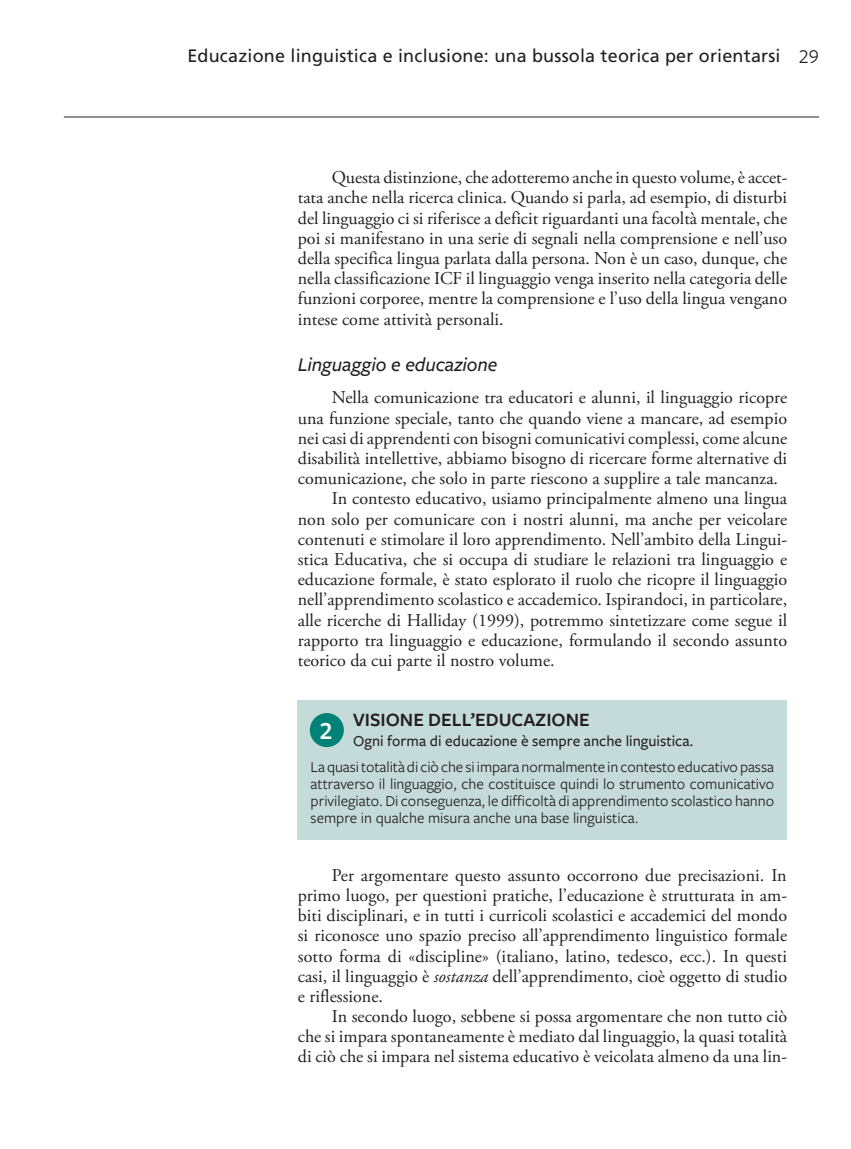
<style>
.page{position:relative;width:851px;height:1149px;background:#fff}
.page>*{position:absolute;margin:0;border:0;box-sizing:border-box;transform-origin:0 0}
.t1{font:600 25.5px "Freight Sans Pro";color:#fff}
.t2{font:italic 500 20.25px "Freight Sans Pro";letter-spacing:-.005em;color:#231f20}
.t3{font:600 19.5px "Freight Sans Pro";color:#231f20}
.t4{font:18px/20.2px "Adobe Garamond Pro";color:#231f20;text-align:justify}
.t5{font:18px "Frutiger LT Std";letter-spacing:.01em;color:#231f20}
.t6{font:15.75px/17.2px "Freight Sans Pro";color:#231f20;text-align:justify}
.t7{font:500 15.75px "Freight Sans Pro";color:#231f20}
.s1{font-family:"Freight Sans Pro";font-size:20.25px}
.s2{font-style:italic}
</style>
<div class="page">
<hr style="left:64px;top:117px;width:755px;height:1px;background:#231f20">
<div style="left:298px;top:699px;width:488px;height:140px;background:#c5dbd9"></div>
<div style="left:310px;top:712px;width:34px;height:34px;background:#008277;border-radius:50%"></div>
<p class="t5" style="left:187px;top:45px;width:633px">Educazione linguistica e inclusione: una bussola teorica per orientarsi <span class="s1">29</span></p>
<p class="t4" style="left:298px;top:168px;width:491px;text-indent:34px">Questa distinzione, che adotteremo anche in questo volume, è accet&shy;tata anche nella ricerca clinica. Quando si parla, ad esempio, di disturbi del linguaggio ci si riferisce a deficit riguardanti una facoltà mentale, che poi si manifestano in una serie di segnali nella comprensione e nell’uso della specifica lingua parlata dalla persona. Non è un caso, dunque, che nella classificazione ICF il linguaggio venga inserito nella categoria delle funzioni corporee, mentre la comprensione e l’uso della lingua vengano intese come attività personali.</p>
<p class="t2" style="left:298px;top:350px;width:201px">Linguaggio e educazione</p>
<p class="t4" style="left:332px;top:388px;width:456px">Nella comunicazione tra educatori e alunni, il linguaggio ricopre</p>
<p class="t4" style="left:298px;top:408px;width:490px">una funzione speciale, tanto che quando viene a mancare, ad esempio</p>
<p class="t4" style="left:298px;top:428px;width:491px">nei casi di apprendenti con bisogni comunicativi complessi, come alcune</p>
<p class="t4" style="left:298px;top:448px;width:491px">disabilità intellettive, abbiamo bisogno di ricercare forme alternative di</p>
<p class="t4" style="left:298px;top:469px;width:481px">comunicazione, che solo in parte riescono a supplire a tale mancanza.</p>
<p class="t4" style="left:332px;top:489px;width:457px">In contesto educativo, usiamo principalmente almeno una lingua</p>
<p class="t4" style="left:298px;top:509px;width:490px">non solo per comunicare con i nostri alunni, ma anche per veicolare</p>
<p class="t4" style="left:298px;top:529px;width:490px">contenuti e stimolare il loro apprendimento. Nell’ambito della Lingui-</p>
<p class="t4" style="left:298px;top:549px;width:490px">stica Educativa, che si occupa di studiare le relazioni tra linguaggio e</p>
<p class="t4" style="left:298px;top:570px;width:490px">educazione formale, è stato esplorato il ruolo che ricopre il linguaggio</p>
<p class="t4" style="left:298px;top:590px;width:491px">nell’apprendimento scolastico e accademico. Ispirandoci, in particolare,</p>
<p class="t4" style="left:298px;top:610px;width:490px">alle ricerche di Halliday (1999), potremmo sintetizzare come segue il</p>
<p class="t4" style="left:298px;top:630px;width:491px">rapporto tra linguaggio e educazione, formulando il secondo assunto</p>
<p class="t4" style="left:298px;top:650px;width:258px">teorico da cui parte il nostro volume.</p>
<p class="t3" style="left:353px;top:706px;width:238px">VISIONE DELL’EDUCAZIONE</p>
<p class="t7" style="left:353px;top:729px;width:342px">Ogni forma di educazione è sempre anche linguistica.</p>
<p class="t6" style="left:310px;top:756px;width:465px">La quasi totalità di ciò che si impara normalmente in contesto educativo passa attraverso il linguaggio, che costituisce quindi lo strumento comunicativo privilegiato. Di conseguenza, le difficoltà di apprendimento scolastico hanno sempre in qualche misura anche una base linguistica.</p>
<h1 class="t1" style="left:320px;top:713px;width:14px">2</h1>
<p class="t4" style="left:298px;top:865px;width:491px;text-indent:34px">Per argomentare questo assunto occorrono due precisazioni. In primo luogo, per questioni pratiche, l’educazione è strutturata in am&shy;biti disciplinari, e in tutti i curricoli scolastici e accademici del mondo si riconosce uno spazio preciso all’apprendimento linguistico formale sotto forma di «discipline» (italiano, latino, tedesco, ecc.). In questi casi, il linguaggio è <span class="s2">sostanza</span> dell’apprendimento, cioè oggetto di studio e riflessione.</p>
<p class="t4" style="left:298px;top:1006px;width:491px;text-indent:34px">In secondo luogo, sebbene si possa argomentare che non tutto ciò che si impara spontaneamente è mediato dal linguaggio, la quasi totalità di ciò che si impara nel sistema educativo è veicolata almeno da una lin-</p>
</div>
